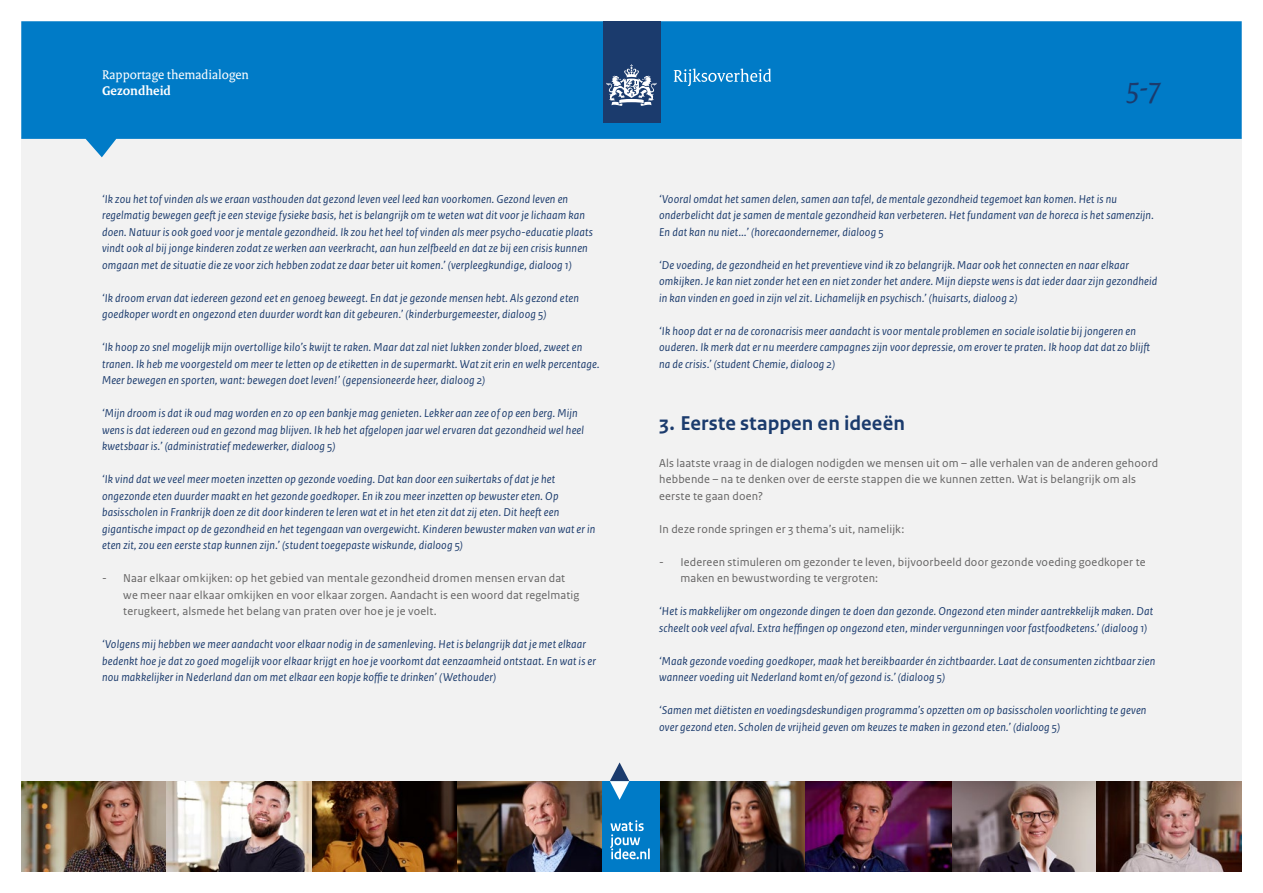
<style>
.page{position:relative;width:1263px;height:893px;background:#fff}
.page>*{position:absolute;margin:0;border:0;box-sizing:border-box;transform-origin:0 0}
.t1{font:italic 31.5px "Rijksoverheid Serif";color:#1b3b6d}
.t2{font:700 21px "Rijksoverheid Sans Text";color:#1b3b6d}
.t3{font:13.5px "Rijksoverheid Serif";color:#fff}
.t4{font:700 13.5px "Rijksoverheid Serif";color:#fff}
.t5{font:italic 12px/16.5px "Rijksoverheid Sans Text";letter-spacing:.015em;color:#1b3b6d}
.t6{font:12px/16.5px "Rijksoverheid Sans Text";letter-spacing:.015em;color:#646363}
</style>
<div class="page">
<div style="left:21px;top:137px;width:1221px;height:735px;background:#f2f2f2"></div>
<svg style="left:21px;top:21px;width:1221px;height:136px;background:#228bcc"></svg>
<div style="left:602px;top:21px;width:58px;height:101px;background:#1b3b6d"></div>
<svg style="left:606px;top:64px;width:50px;height:42px"></svg>
<svg style="left:674px;top:69px;width:97px;height:17px;background:#3a99d3"></svg>
<img style="left:21px;top:781px;width:146px;height:91px">
<img style="left:660px;top:781px;width:146px;height:91px">
<img style="left:312px;top:781px;width:145px;height:91px">
<img style="left:951px;top:781px;width:145px;height:91px">
<img style="left:167px;top:781px;width:145px;height:91px">
<img style="left:1096px;top:781px;width:146px;height:91px">
<img style="left:457px;top:781px;width:146px;height:91px">
<img style="left:806px;top:781px;width:145px;height:91px">
<div style="left:603px;top:781px;width:57px;height:91px;background:#007bc7"></div>
<svg style="left:610px;top:762px;width:19px;height:38px"></svg>
<svg style="left:610px;top:820px;width:40px;height:39px"></svg>
<p class="t3" style="left:102px;top:66px;width:148px">Rapportage themadialogen</p>
<p class="t4" style="left:102px;top:83px;width:70px">Gezondheid</p>
<p class="t5" style="left:102px;top:191px;width:492px">‘Ik zou het tof vinden als we eraan vasthouden dat gezond leven veel leed kan voorkomen. Gezond leven en regelmatig bewegen geeft je een stevige fysieke basis, het is belangrijk om te weten wat dit voor je lichaam kan doen. Natuur is ook goed voor je mentale gezondheid. Ik zou het heel tof vinden als meer psycho-educatie plaats vindt ook al bij jonge kinderen zodat ze werken aan veerkracht, aan hun zelfbeeld en dat ze bij een crisis kunnen omgaan met de situatie die ze voor zich hebben zodat ze daar beter uit komen.’ (verpleegkundige, dialoog 1)</p>
<p class="t5" style="left:102px;top:290px;width:479px">‘Ik droom ervan dat iedereen gezond eet en genoeg beweegt. En dat je gezonde mensen hebt. Als gezond eten goedkoper wordt en ongezond eten duurder wordt kan dit gebeuren.’ (kinderburgemeester, dialoog 5)</p>
<p class="t5" style="left:102px;top:339px;width:499px">‘Ik hoop zo snel mogelijk mijn overtollige kilo’s kwijt te raken. Maar dat zal niet lukken zonder bloed, zweet en tranen. Ik heb me voorgesteld om meer te letten op de etiketten in de supermarkt. Wat zit erin en welk percentage.<br>Meer bewegen en sporten, want: bewegen doet leven!’ (gepensioneerde heer, dialoog 2)</p>
<p class="t5" style="left:102px;top:405px;width:484px">‘Mijn droom is dat ik oud mag worden en zo op een bankje mag genieten. Lekker aan zee of op een berg. Mijn wens is dat iedereen oud en gezond mag blijven. Ik heb het afgelopen jaar wel ervaren dat gezondheid wel heel kwetsbaar is.’ (administratief medewerker, dialoog 5)</p>
<p class="t5" style="left:102px;top:471px;width:495px">‘Ik vind dat we veel meer moeten inzetten op gezonde voeding. Dat kan door een suikertaks of dat je het ongezonde eten duurder maakt en het gezonde goedkoper. En ik zou meer inzetten op bewuster eten. Op basisscholen in Frankrijk doen ze dit door kinderen te leren wat et in het eten zit dat zij eten. Dit heeft een gigantische impact op de gezondheid en het tegengaan van overgewicht. Kinderen bewuster maken van wat er in eten zit, zou een eerste stap kunnen zijn.’ (student toegepaste wiskunde, dialoog 5)</p>
<p class="t6" style="left:123px;top:570px;width:458px;text-indent:-21px">- Naar elkaar omkijken: op het gebied van mentale gezondheid dromen mensen ervan dat we meer naar elkaar omkijken en voor elkaar zorgen. Aandacht is een woord dat regelmatig terugkeert, alsmede het belang van praten over hoe je je voelt.</p>
<p class="t5" style="left:102px;top:636px;width:495px">‘Volgens mij hebben we meer aandacht voor elkaar nodig in de samenleving. Het is belangrijk dat je met elkaar bedenkt hoe je dat zo goed mogelijk voor elkaar krijgt en hoe je voorkomt dat eenzaamheid ontstaat. En wat is er nou makkelijker in Nederland dan om met elkaar een kopje koffie te drinken’ (Wethouder)</p>
<h1 class="t1" style="left:1126px;top:69px;width:36px">5-7</h1>
<p class="t5" style="left:659px;top:191px;width:496px">‘Vooral omdat het samen delen, samen aan tafel, de mentale gezondheid tegemoet kan komen. Het is nu onderbelicht dat je samen de mentale gezondheid kan verbeteren. Het fundament van de horeca is het samenzijn.<br>En dat kan nu niet...’ (horecaondernemer, dialoog 5</p>
<p class="t5" style="left:659px;top:257px;width:500px">‘De voeding, de gezondheid en het preventieve vind ik zo belangrijk. Maar ook het connecten en naar elkaar omkijken. Je kan niet zonder het een en niet zonder het andere. Mijn diepste wens is dat ieder daar zijn gezondheid in kan vinden en goed in zijn vel zit. Lichamelijk en psychisch.’ (huisarts, dialoog 2)</p>
<p class="t5" style="left:659px;top:323px;width:492px">‘Ik hoop dat er na de coronacrisis meer aandacht is voor mentale problemen en sociale isolatie bij jongeren en ouderen. Ik merk dat er nu meerdere campagnes zijn voor depressie, om erover te praten. Ik hoop dat dat zo blijft na de crisis.’ (student Chemie, dialoog 2)</p>
<h2 class="t2" style="left:659px;top:411px;width:247px">3. Eerste stappen en ideeën</h2>
<p class="t6" style="left:659px;top:455px;width:501px">Als laatste vraag in de dialogen nodigden we mensen uit om – alle verhalen van de anderen gehoord hebbende – na te denken over de eerste stappen die we kunnen zetten. Wat is belangrijk om als eerste te gaan doen?</p>
<p class="t6" style="left:659px;top:521px;width:247px">In deze ronde springen er 3 thema’s uit, namelijk:</p>
<p class="t6" style="left:680px;top:554px;width:467px;text-indent:-21px">- Iedereen stimuleren om gezonder te leven, bijvoorbeeld door gezonde voeding goedkoper te maken en bewustwording te vergroten:</p>
<p class="t5" style="left:659px;top:603px;width:496px">‘Het is makkelijker om ongezonde dingen te doen dan gezonde. Ongezond eten minder aantrekkelijk maken. Dat scheelt ook veel afval. Extra heffingen op ongezond eten, minder vergunningen voor fastfoodketens.’ (dialoog 1)</p>
<p class="t5" style="left:659px;top:653px;width:498px">‘Maak gezonde voeding goedkoper, maak het bereikbaarder én zichtbaarder. Laat de consumenten zichtbaar zien wanneer voeding uit Nederland komt en/of gezond is.’ (dialoog 5)</p>
<p class="t5" style="left:659px;top:702px;width:489px">‘Samen met diëtisten en voedingsdeskundigen programma’s opzetten om op basisscholen voorlichting te geven over gezond eten. Scholen de vrijheid geven om keuzes te maken in gezond eten.’ (dialoog 5)</p>
</div>
